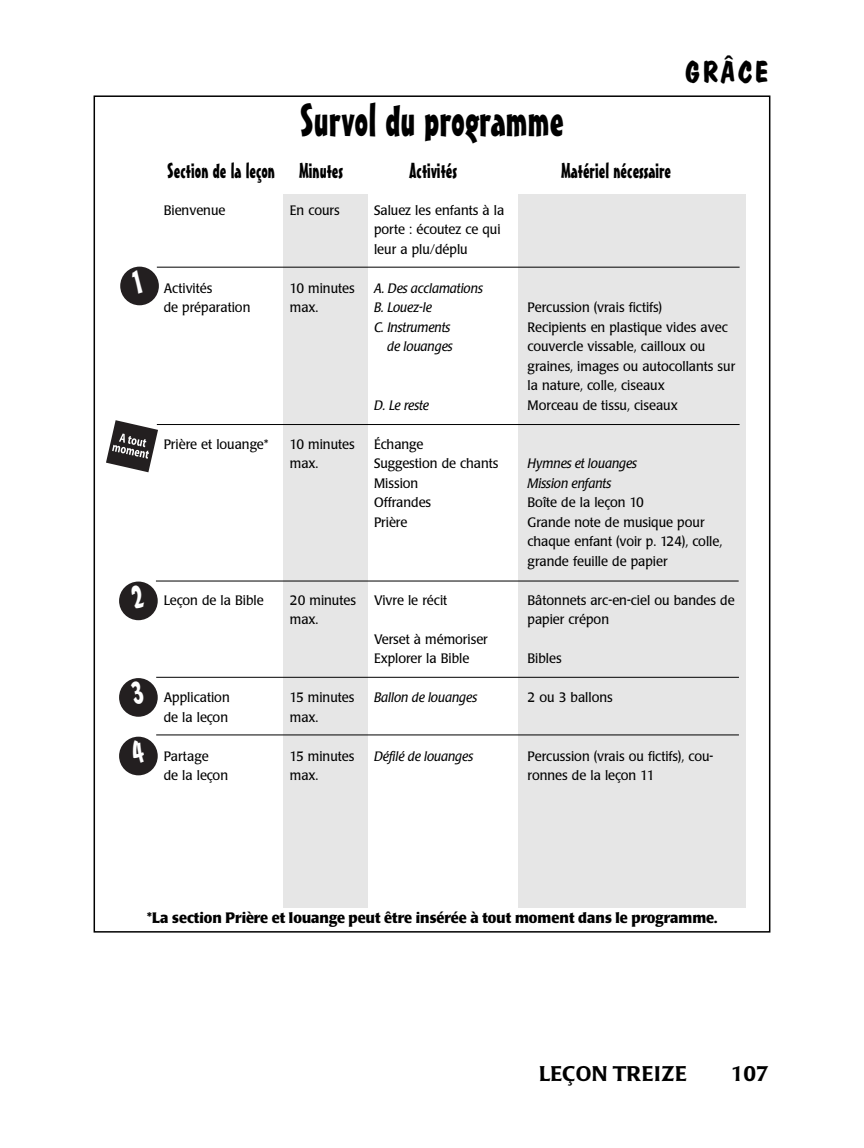
<style>
.page{position:relative;width:864px;height:1148px;background:#fff}
.page>*{position:absolute;margin:0;border:0;box-sizing:border-box;transform-origin:0 0}
.t1{font:45px "Mister Earl BT";color:#000}
.t2{font:700 30px "Dom Casual D";letter-spacing:.095em;color:#000}
.t3{font:21px "Mister Earl BT";color:#000}
.t4{font:500 21px "Poppl Laudatio";letter-spacing:.02em;color:#000}
.t5{font:700 15px "Poppl Laudatio";color:#000;scale:.95 1}
.t6{font:13.5px/19.5px "Poppl Laudatio";color:#000;scale:.95 1}
.t7{font:italic 13.5px/19.5px "Poppl Laudatio";color:#000;scale:.95 1}
</style>
<div class="page">
<div style="left:283px;top:194px;width:84px;height:713px;background:#e6e6e6"></div>
<div style="left:519px;top:194px;width:227px;height:713px;background:#e6e6e6"></div>
<hr style="left:157px;top:267px;width:583px;height:1px;background:#000">
<hr style="left:157px;top:424px;width:583px;height:1px;background:#000">
<hr style="left:156px;top:580px;width:583px;height:1px;background:#000">
<hr style="left:156px;top:677px;width:583px;height:1px;background:#000">
<hr style="left:156px;top:734px;width:583px;height:1px;background:#000">
<div style="left:120px;top:267px;width:39px;height:38px;background:#231f20;border-radius:50%"></div>
<svg style="left:106px;top:420px;width:52px;height:52px"></svg>
<div style="left:119px;top:581px;width:39px;height:39px;background:#231f20;border-radius:50%"></div>
<div style="left:119px;top:678px;width:39px;height:38px;background:#231f20;border-radius:50%"></div>
<div style="left:119px;top:736px;width:39px;height:39px;background:#231f20;border-radius:50%"></div>
<h2 class="t2" style="left:685px;top:54px;width:85px">GRÂCE</h2>
<h1 class="t1" style="left:300px;top:103px;width:266px">Survol du programme</h1>
<h3 class="t3" style="left:167px;top:163px;width:177px">Section de la leçon Minutes</h3>
<h3 class="t3" style="left:410px;top:163px;width:49px">Activités</h3>
<h3 class="t3" style="left:561px;top:163px;width:112px">Matériel nécessaire</h3>
<p class="t6" style="left:290px;top:201px;width:54px">En cours</p>
<p class="t6" style="left:374px;top:201px;width:139px">Saluez les enfants à la porte : écoutez ce qui leur a plu/déplu</p>
<p class="t7" style="left:374px;top:280px;width:116px">A. Des acclamations</p>
<p class="t7" style="left:374px;top:299px;width:63px">B. Louez-le</p>
<p class="t7" style="left:374px;top:319px;width:82px">C. Instruments</p>
<p class="t7" style="left:387px;top:338px;width:70px">de louanges</p>
<p class="t6" style="left:164px;top:201px;width:66px">Bienvenue</p>
<p class="t6" style="left:164px;top:279px;width:93px">Activités<br>de préparation</p>
<p class="t6" style="left:290px;top:279px;width:70px">10 minutes max.</p>
<p class="t6" style="left:528px;top:299px;width:220px">Percussion (vrais fictifs)<br>Recipients en plastique vides avec couvercle vissable, cailloux ou graines, images ou autocollants sur la nature, colle, ciseaux<br>Morceau de tissu, ciseaux</p>
<p class="t7" style="left:374px;top:397px;width:59px">D. Le reste</p>
<p class="t6" style="left:374px;top:435px;width:132px">Échange<br>Suggestion de chants<br>Mission<br>Offrandes<br>Prière</p>
<p class="t6" style="left:164px;top:435px;width:112px">Prière et louange*</p>
<p class="t6" style="left:290px;top:435px;width:70px">10 minutes max.</p>
<p class="t7" style="left:528px;top:455px;width:117px">Hymnes et louanges<br>Mission enfants</p>
<p class="t6" style="left:528px;top:494px;width:207px">Boîte de la leçon 10<br>Grande note de musique pour chaque enfant (voir p. 124), colle, grande feuille de papier</p>
<p class="t6" style="left:528px;top:591px;width:220px">Bâtonnets arc-en-ciel ou bandes de papier crépon</p>
<p class="t6" style="left:528px;top:650px;width:37px">Bibles</p>
<p class="t6" style="left:528px;top:689px;width:91px">2 ou 3 ballons</p>
<p class="t6" style="left:374px;top:591px;width:79px">Vivre le récit</p>
<p class="t6" style="left:374px;top:630px;width:121px">Verset à mémoriser<br>Explorer la Bible</p>
<p class="t7" style="left:374px;top:689px;width:110px">Ballon de louanges</p>
<p class="t6" style="left:164px;top:591px;width:107px">Leçon de la Bible</p>
<p class="t6" style="left:290px;top:591px;width:71px">20 minutes max.</p>
<p class="t6" style="left:164px;top:689px;width:71px">Application de la leçon</p>
<p class="t6" style="left:164px;top:747px;width:69px">Partage<br>de la leçon</p>
<p class="t6" style="left:290px;top:689px;width:69px">15 minutes max.</p>
<p class="t6" style="left:290px;top:747px;width:69px">15 minutes max.</p>
<p class="t6" style="left:528px;top:747px;width:197px">Percussion (vrais ou fictifs), cou&shy;ronnes de la leçon 11</p>
<p class="t7" style="left:374px;top:748px;width:106px">Défilé de louanges</p>
<p class="t5" style="left:147px;top:911px;width:602px">*La section Prière et louange peut être insérée à tout moment dans le programme.</p>
<h3 class="t4" style="left:539px;top:1065px;width:149px">LEÇON TREIZE</h3>
<h3 class="t4" style="left:731px;top:1065px;width:40px">107</h3>
</div>
